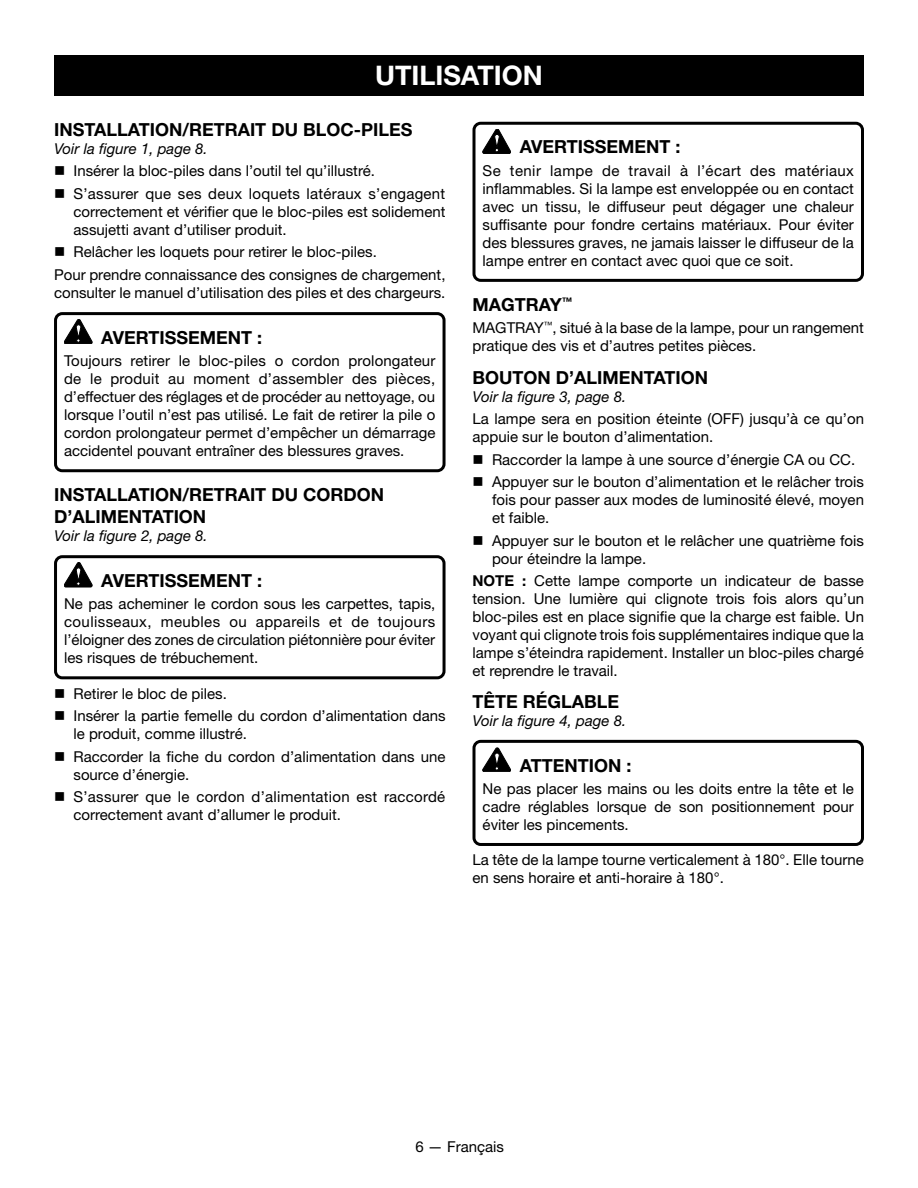
<style>
.page{position:relative;width:918px;height:1188px;background:#fff}
.page>*{position:absolute;margin:0;border:0;box-sizing:border-box;transform-origin:0 0}
.HEADING{font:700 27px "Helvetica Neue LT Std";color:#fff}
.Heading_2_no_space{font:700 18px/21.6px "Helvetica Neue LT Std";color:#000}
.Warning{font:700 18px "Helvetica Neue LT Std";color:#000}
.Heading_2{font:700 18px "Helvetica Neue LT Std";color:#000}
.Warning_text{font:15px/18px "Helvetica Neue LT Std";color:#000;text-align:justify}
.Body_text{font:15px/18px "Helvetica Neue LT Std";color:#000}
.NOTE_in_body{font:15px/18px "Helvetica Neue LT Std";color:#000;text-align:justify}
.See_figure{font:italic 15px "Helvetica Neue LT Std";color:#000}
.s1{font-weight:700}
</style>
<div class="page">
<div style="left:54px;top:55px;width:810px;height:40px;background:#000"></div>
<div style="left:472px;top:122px;width:392px;height:160px;border:3px solid #000;border-radius:7px"></div>
<div style="left:472px;top:740px;width:392px;height:106px;border:3px solid #000;border-radius:7px"></div>
<svg style="left:483px;top:129px;width:28px;height:25px"></svg>
<svg style="left:483px;top:748px;width:28px;height:24px"></svg>
<div style="left:54px;top:312px;width:392px;height:160px;border:3px solid #000;border-radius:7px"></div>
<div style="left:54px;top:555px;width:392px;height:124px;border:3px solid #000;border-radius:7px"></div>
<svg style="left:64px;top:319px;width:28px;height:25px"></svg>
<svg style="left:64px;top:562px;width:28px;height:25px"></svg>
<p class="HEADING" style="left:375px;top:58px;width:169px">UTILISATION</p>
<p class="Heading_2_no_space" style="left:54px;top:118px;width:360px">INSTALLATION/RETRAIT DU BLOC-PILES</p>
<p class="See_figure" style="left:54px;top:139px;width:155px">Voir la figure 1, page 8.</p>
<p class="Warning_text" style="left:74px;top:162px;width:303px">Insérer la bloc-piles dans l’outil tel qu’illustré.</p>
<p class="Warning_text" style="left:74px;top:184px;width:373px">S’assurer que ses deux loquets latéraux s’engagent correctement et vérifier que le bloc-piles est solidement assujetti avant d’utiliser produit.</p>
<p class="Warning_text" style="left:74px;top:243px;width:305px">Relâcher les loquets pour retirer le bloc-piles.</p>
<p class="Body_text" style="left:54px;top:265px;width:393px">Pour prendre connaissance des consignes de chargement, consulter le manuel d’utilisation des piles et des chargeurs.</p>
<p class="Warning" style="left:101px;top:326px;width:162px">AVERTISSEMENT :</p>
<p class="Warning_text" style="left:64px;top:352px;width:373px">Toujours retirer le bloc-piles o cordon prolongateur de le produit au moment d’assembler des pièces, d’effectuer des réglages et de procéder au nettoyage, ou lorsque l’outil n’est pas utilisé. Le fait de retirer la pile o cordon prolongateur permet d’empêcher un démarrage accidentel pouvant entraîner des blessures graves.</p>
<p class="Heading_2_no_space" style="left:54px;top:484px;width:331px">INSTALLATION/RETRAIT DU CORDON<br>D’ALIMENTATION</p>
<p class="See_figure" style="left:54px;top:526px;width:155px">Voir la figure 2, page 8.</p>
<p class="Warning" style="left:101px;top:569px;width:162px">AVERTISSEMENT :</p>
<p class="Warning_text" style="left:64px;top:595px;width:373px">Ne pas acheminer le cordon sous les carpettes, tapis, coulisseaux, meubles ou appareils et de toujours l’éloigner des zones de circulation piétonnière pour éviter les risques de trébuchement.</p>
<p class="Warning_text" style="left:74px;top:684px;width:155px">Retirer le bloc de piles.</p>
<p class="Warning_text" style="left:74px;top:706px;width:374px">Insérer la partie femelle du cordon d’alimentation dans le produit, comme illustré.</p>
<p class="Warning_text" style="left:74px;top:747px;width:373px">Raccorder la fiche du cordon d’alimentation dans une source d’énergie.</p>
<p class="Warning_text" style="left:74px;top:787px;width:373px">S’assurer que le cordon d’alimentation est raccordé correctement avant d’allumer le produit.</p>
<p class="Warning" style="left:520px;top:136px;width:162px">AVERTISSEMENT :</p>
<p class="Warning_text" style="left:483px;top:161px;width:373px">Se tenir lampe de travail à l’écart des matériaux inflammables. Si la lampe est enveloppée ou en contact avec un tissu, le diffuseur peut dégager une chaleur suffisante pour fondre certains matériaux. Pour éviter des blessures graves, ne jamais laisser le diffuseur de la lampe entrer en contact avec quoi que ce soit.</p>
<p class="Heading_2" style="left:472px;top:293px;width:101px">MAGTRAY<sup>™</sup></p>
<p class="Body_text" style="left:472px;top:319px;width:393px">MAGTRAY<sup>™</sup>, situé à la base de la lampe, pour un rangement pratique des vis et d’autres petites pièces.</p>
<p class="Heading_2_no_space" style="left:472px;top:366px;width:237px">BOUTON D’ALIMENTATION</p>
<p class="See_figure" style="left:472px;top:387px;width:155px">Voir la figure 3, page 8.</p>
<p class="Body_text" style="left:472px;top:409px;width:393px">La lampe sera en position éteinte (OFF) jusqu’à ce qu’on appuie sur le bouton d’alimentation.</p>
<p class="Warning_text" style="left:492px;top:450px;width:365px">Raccorder la lampe à une source d’énergie CA ou CC.</p>
<p class="Warning_text" style="left:492px;top:472px;width:374px">Appuyer sur le bouton d’alimentation et le relâcher trois fois pour passer aux modes de luminosité élevé, moyen et faible.</p>
<p class="Warning_text" style="left:492px;top:531px;width:374px">Appuyer sur le bouton et le relâcher une quatrième fois pour éteindre la lampe.</p>
<p class="NOTE_in_body" style="left:472px;top:571px;width:393px"><span class="s1">NOTE :</span> Cette lampe comporte un indicateur de basse tension. Une lumière qui clignote trois fois alors qu’un bloc-piles est en place signifie que la charge est faible. Un voyant qui clignote trois fois supplémentaires indique que la lampe s’éteindra rapidement. Installer un bloc-piles chargé et reprendre le travail.</p>
<p class="Heading_2_no_space" style="left:472px;top:691px;width:148px">TÊTE RÉGLABLE</p>
<p class="See_figure" style="left:472px;top:712px;width:155px">Voir la figure 4, page 8.</p>
<p class="Warning" style="left:520px;top:754px;width:113px">ATTENTION :</p>
<p class="Warning_text" style="left:483px;top:779px;width:373px">Ne pas placer les mains ou les doits entre la tête et le cadre réglables lorsque de son positionnement pour éviter les pincements.</p>
<p class="Body_text" style="left:472px;top:851px;width:393px">La tête de la lampe tourne verticalement à 180°. Elle tourne en sens horaire et anti-horaire à 180°.</p>
<p class="Warning_text" style="left:415px;top:1138px;width:90px">6 — Français</p>
</div>
